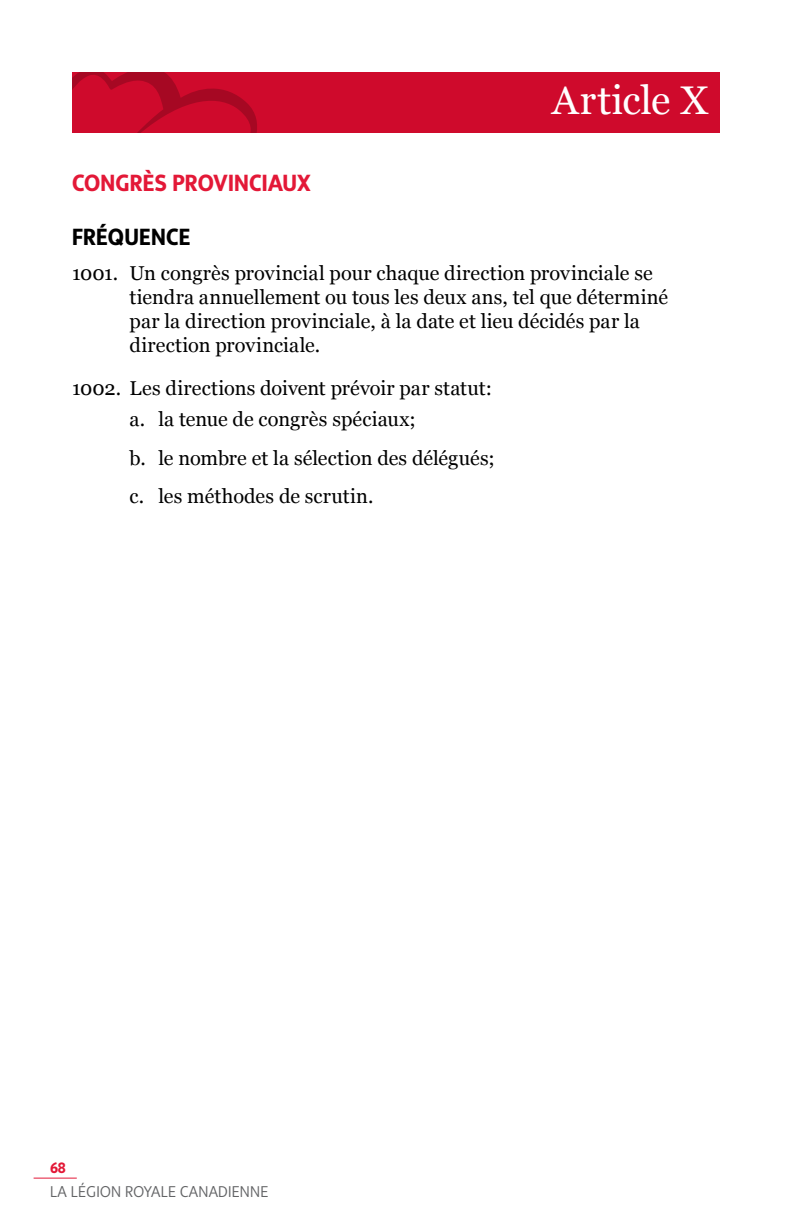
<style>
.page{position:relative;width:792px;height:1224px;background:#fff}
.page>*{position:absolute;margin:0;border:0;box-sizing:border-box;transform-origin:0 0}
.t1{font:40px "Georgia";letter-spacing:.005em;color:#fff}
.t2{font:700 24px "Sense";color:#e31837}
.t3{font:700 24px "Sense";letter-spacing:.005em;color:#000}
.t4{font:20px/24px "Georgia";letter-spacing:.005em;color:#000}
.t5{font:300 16px "Sense";letter-spacing:.015em;color:#636466}
.t6{font:700 16px "Sense";color:#e31837}
</style>
<div class="page">
<hr style="left:34px;top:1178px;width:43px;height:1px;background:#e31837">
<div style="left:72px;top:72px;width:648px;height:60px;background:#cf0a2c"></div>
<svg style="left:72px;top:72px;width:185px;height:60px"></svg>
<h1 class="t1" style="left:552px;top:71px;width:158px">Article X</h1>
<p class="t2" style="left:72px;top:169px;width:241px">CONGRÈS PROVINCIAUX</p>
<p class="t3" style="left:72px;top:223px;width:120px">FRÉQUENCE</p>
<p class="t4" style="left:130px;top:261px;width:540px;text-indent:-58px">1001. Un congrès provincial pour chaque direction provinciale se tiendra annuellement ou tous les deux ans, tel que déterminé par la direction provinciale, à la date et lieu décidés par la direction provinciale.</p>
<p class="t4" style="left:130px;top:372px;width:364px;line-height:31.2px;text-indent:-58px">1002. Les directions doivent prévoir par statut: a. la tenue de congrès spéciaux;</p>
<p class="t4" style="left:130px;top:438px;width:367px;line-height:38.4px">b. le nombre et la sélection des délégués; c. les méthodes de scrutin.</p>
<p class="t6" style="left:50px;top:1158px;width:17px">68</p>
<p class="t5" style="left:50px;top:1182px;width:220px">LA LÉGION ROYALE CANADIENNE</p>
</div>
